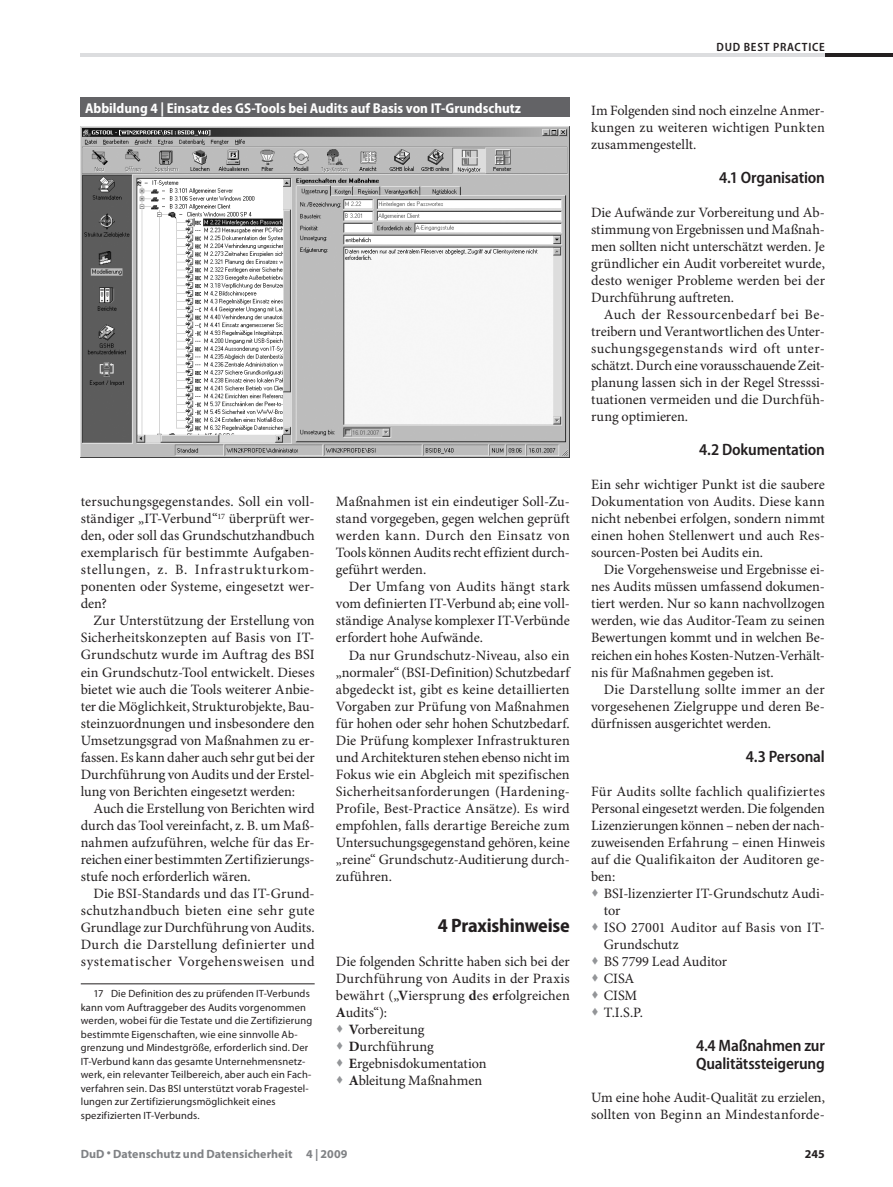
<style>
.page{position:relative;width:893px;height:1187px;background:#fff}
.page>*{position:absolute;margin:0;border:0;box-sizing:border-box;transform-origin:0 0}
.t1{font:700 semi-condensed 19.5px "Myriad Pro";letter-spacing:-.01em;color:#231f20}
.t2{font:600 semi-condensed 16.5px/18px "Myriad Pro";letter-spacing:-.01em;color:#231f20}
.t3{font:14.25px/17px "Minion Pro";color:#231f20;text-align:justify}
.t4{font:700 semi-condensed 14.25px "Myriad Pro";color:#fff}
.t5{font:700 12px "Myriad Pro";letter-spacing:.005em;color:#808285}
.t6{font:600 semi-condensed 12px "Myriad Pro";color:#231f20}
.t7{font:700 12px "Myriad Pro";color:#231f20}
.t8{font:10.5px/13.5px "Myriad Pro";letter-spacing:.015em;color:#231f20}
.s1{font-weight:700}
</style>
<div class="page">
<hr style="left:81px;top:53px;width:744px;height:4px;background:#dcdddf">
<hr style="left:825px;top:53px;width:68px;height:4px;background:#231f20">
<hr style="left:81px;top:983px;width:234px;height:1px;background:#231f20">
<div style="left:81px;top:98px;width:489px;height:19px;background:#636366"></div>
<img style="left:81px;top:126px;width:489px;height:331px">
<p class="t6" style="left:717px;top:40px;width:42px">DuD Best</p>
<p class="t6" style="left:773px;top:40px;width:15px">Practice</p>
<p class="t4" style="left:85px;top:100px;width:438px">Abbildung 4 | Einsatz des GS-Tools bei Audits auf Basis von IT-Grundschutz</p>
<p class="t3" style="left:81px;top:494px;width:235px">tersuchungsgegenstandes. Soll ein voll&shy;ständiger „IT-Verbund“<sup>17</sup> überprüft wer&shy;den, oder soll das Grundschutzhandbuch exemplarisch für bestimmte Aufgaben&shy;stellungen, z. B. Infrastrukturkom&shy;ponenten oder Systeme, eingesetzt wer&shy;den?</p>
<p class="t3" style="left:81px;top:613px;width:235px;text-indent:13px">Zur Unterstützung der Erstellung von Sicherheitskonzepten auf Basis von IT-Grundschutz wurde im Auftrag des BSI ein Grundschutz-Tool entwickelt. Dieses bietet wie auch die Tools weiterer Anbie&shy;ter die Möglichkeit, Strukturobjekte, Bau&shy;steinzuordnungen und insbesondere den Umsetzungsgrad von Maßnahmen zu er&shy;fassen. Es kann daher auch sehr gut bei der Durchführung von Audits und der Erstel&shy;lung von Berichten eingesetzt werden:</p>
<p class="t3" style="left:81px;top:800px;width:235px;text-indent:13px">Auch die Erstellung von Berichten wird durch das Tool vereinfacht, z. B. um Maß&shy;nahmen aufzuführen, welche für das Er&shy;reichen einer bestimmten Zertifizierungs&shy;stufe noch erforderlich wären.</p>
<p class="t3" style="left:81px;top:885px;width:235px;text-indent:13px">Die BSI-Standards und das IT-Grund&shy;schutzhandbuch bieten eine sehr gute Grundlage zur Durchführung von Audits.<br>Durch die Darstellung definierter und systematischer Vorgehensweisen und</p>
<p class="t8" style="left:81px;top:987px;width:233px;text-indent:13px">17 Die Definition des zu prüfenden IT-Verbunds kann vom Auftraggeber des Audits vorgenommen werden, wobei für die Testate und die Zertifizierung bestimmte Eigenschaften, wie eine sinnvolle Ab&shy;grenzung und Mindestgröße, erforderlich sind. Der IT-Verbund kann das gesamte Unternehmensnetz&shy;werk, ein relevanter Teilbereich, aber auch ein Fach&shy;verfahren sein. Das BSI unterstützt vorab Fragestel&shy;lungen zur Zertifizierungsmöglichkeit eines spezifizierten IT-Verbunds.</p>
<p class="t3" style="left:336px;top:494px;width:235px">Maßnahmen ist ein eindeutiger Soll-Zu&shy;stand vorgegeben, gegen welchen geprüft werden kann. Durch den Einsatz von Tools können Audits recht effizient durch&shy;geführt werden.</p>
<p class="t3" style="left:336px;top:579px;width:235px;text-indent:13px">Der Umfang von Audits hängt stark vom definierten IT-Verbund ab; eine voll&shy;ständige Analyse komplexer IT-Verbünde erfordert hohe Aufwände.</p>
<p class="t3" style="left:336px;top:647px;width:235px;text-indent:13px">Da nur Grundschutz-Niveau, also ein „normaler“ (BSI-Definition) Schutzbedarf abgedeckt ist, gibt es keine detaillierten Vorgaben zur Prüfung von Maßnahmen für hohen oder sehr hohen Schutzbedarf.<br>Die Prüfung komplexer Infrastrukturen und Architekturen stehen ebenso nicht im Fokus wie ein Abgleich mit spezifischen Sicherheitsanforderungen (Hardening-Profile, Best-Practice Ansätze). Es wird empfohlen, falls derartige Bereiche zum Untersuchungsgegenstand gehören, keine „reine“ Grundschutz-Auditierung durch&shy;zuführen.</p>
<h1 class="t1" style="left:438px;top:914px;width:133px">4 Praxishinweise</h1>
<p class="t3" style="left:336px;top:953px;width:235px">Die folgenden Schritte haben sich bei der</p>
<p class="t3" style="left:336px;top:970px;width:235px">Durchführung von Audits in der Praxis</p>
<p class="t3" style="left:336px;top:987px;width:235px">bewährt („<span class="s1">V</span>iersprung <span class="s1">d</span>es <span class="s1">e</span>rfolgreichen</p>
<p class="t3" style="left:336px;top:1004px;width:53px"><span class="s1">A</span>udits“):</p>
<p class="t3" style="left:349px;top:1021px;width:77px"><span class="s1">V</span>orbereitung</p>
<p class="t3" style="left:349px;top:1038px;width:87px"><span class="s1">D</span>urchführung</p>
<p class="t3" style="left:349px;top:1055px;width:139px"><span class="s1">E</span>rgebnisdokumentation</p>
<p class="t3" style="left:349px;top:1072px;width:135px"><span class="s1">A</span>bleitung Maßnahmen</p>
<p class="t3" style="left:591px;top:102px;width:235px">Im Folgenden sind noch einzelne Anmer&shy;kungen zu weiteren wichtigen Punkten zusammengestellt.</p>
<p class="t2" style="left:719px;top:169px;width:107px">4.1 Organisation</p>
<p class="t3" style="left:591px;top:204px;width:235px">Die Aufwände zur Vorbereitung und Ab&shy;stimmung von Ergebnissen und Maßnah&shy;men sollten nicht unterschätzt werden. Je gründlicher ein Audit vorbereitet wurde, desto weniger Probleme werden bei der Durchführung auftreten.</p>
<p class="t3" style="left:591px;top:306px;width:235px;text-indent:13px">Auch der Ressourcenbedarf bei Be&shy;treibern und Verantwortlichen des Unter&shy;suchungsgegenstands wird oft unter&shy;schätzt. Durch eine vorausschauende Zeit&shy;planung lassen sich in der Regel Stresssi&shy;tuationen vermeiden und die Durchfüh&shy;rung optimieren.</p>
<p class="t2" style="left:699px;top:441px;width:127px">4.2 Dokumentation</p>
<p class="t3" style="left:591px;top:477px;width:235px">Ein sehr wichtiger Punkt ist die saubere Dokumentation von Audits. Diese kann nicht nebenbei erfolgen, sondern nimmt einen hohen Stellenwert und auch Res&shy;sourcen-Posten bei Audits ein.</p>
<p class="t3" style="left:591px;top:562px;width:235px;text-indent:13px">Die Vorgehensweise und Ergebnisse ei&shy;nes Audits müssen umfassend dokumen&shy;tiert werden. Nur so kann nachvollzogen werden, wie das Auditor-Team zu seinen Bewertungen kommt und in welchen Be&shy;reichen ein hohes Kosten-Nutzen-Verhält&shy;nis für Maßnahmen gegeben ist.</p>
<p class="t3" style="left:591px;top:681px;width:235px;text-indent:13px">Die Darstellung sollte immer an der vorgesehenen Zielgruppe und deren Be&shy;dürfnissen ausgerichtet werden.</p>
<p class="t2" style="left:746px;top:747px;width:81px">4.3 Personal</p>
<p class="t3" style="left:591px;top:783px;width:235px">Für Audits sollte fachlich qualifiziertes Personal eingesetzt werden. Die folgenden Lizenzierungen können – neben der nach&shy;zuweisenden Erfahrung – einen Hinweis auf die Qualifikaiton der Auditoren ge&shy;ben:</p>
<p class="t3" style="left:604px;top:885px;width:223px;text-align:left">BSI-lizenzierter IT-Grundschutz Audi&shy;tor<br>ISO 27001 Auditor auf Basis von IT-<br>Grundschutz<br>BS 7799 Lead Auditor<br>CISA<br>CISM<br>T.I.S.P.</p>
<p class="t2" style="left:696px;top:1036px;width:130px">4.4 Maßnahmen zur<br>Qualitätssteigerung</p>
<p class="t3" style="left:591px;top:1089px;width:235px">Um eine hohe Audit-Qualität zu erzielen, sollten von Beginn an Mindestanforde-</p>
<p class="t5" style="left:81px;top:1146px;width:268px">DuD • Datenschutz und Datensicherheit 4 | 2009</p>
<p class="t7" style="left:805px;top:1146px;width:21px">245</p>
</div>
